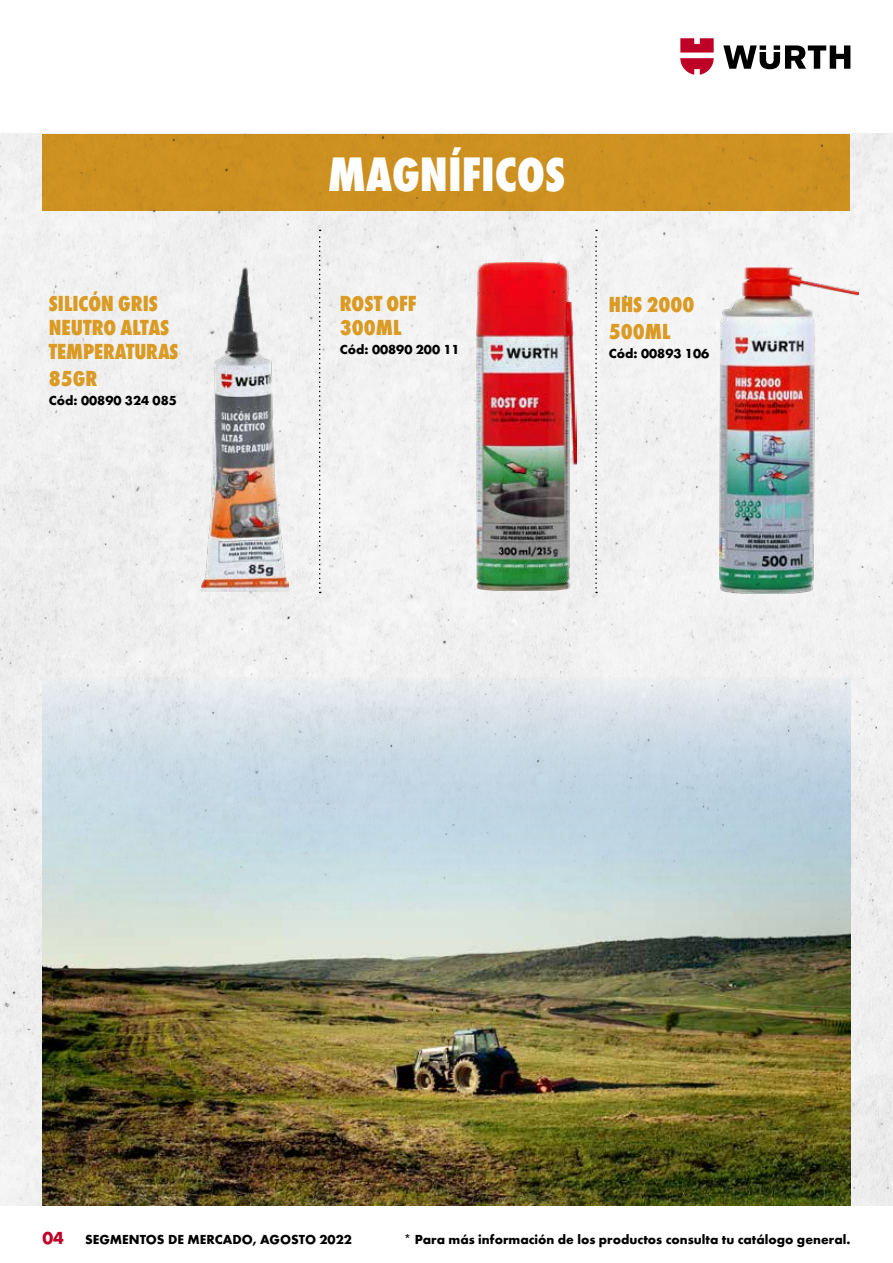
<style>
.page{position:relative;width:893px;height:1263px;background:#fff}
.page>*{position:absolute;margin:0;border:0;box-sizing:border-box;transform-origin:0 0}
.t1{font:800 condensed 49.95px "Wuerth";color:#fff}
.t2{font:800 condensed 22.5px/24px "Wuerth";color:#da9a23}
.t3{font:700 13.5px "Wuerth";color:#000}
.s1{font-size:18px;color:#be0027}
</style>
<div class="page">
<svg style="left:723px;top:45px;width:127px;height:24px"></svg>
<svg style="left:680px;top:38px;width:34px;height:37px"></svg>
<div style="left:0;top:134px;width:893px;height:1071px;background:#f1f1f1"></div>
<svg style="left:319px;top:230px;width:2px;height:363px"></svg>
<svg style="left:595px;top:230px;width:2px;height:363px"></svg>
<img style="left:719px;top:268px;width:140px;height:326px">
<img style="left:201px;top:268px;width:88px;height:323px">
<img style="left:476px;top:262px;width:100px;height:328px">
<img style="left:43px;top:677px;width:807px;height:528px">
<div style="left:43px;top:134px;width:807px;height:76px;background:#ce9121"></div>
<h2 class="t2" style="left:49px;top:290px;width:131px">SILICÓN GRIS<br>NEUTRO ALTAS<br>TEMPERATURAS</h2>
<h2 class="t2" style="left:49px;top:365px;width:50px">85GR</h2>
<p class="t3" style="left:49px;top:391px;width:130px">Cód: 00890 324 085</p>
<h1 class="t1" style="left:328px;top:139px;width:239px">MAGNÍFICOS</h1>
<h2 class="t2" style="left:340px;top:290px;width:78px">ROST OFF<br>300ML</h2>
<p class="t3" style="left:340px;top:340px;width:121px">Cód: 00890 200 11</p>
<h2 class="t2" style="left:609px;top:290px;width:87px;line-height:27px">HHS 2000<br>500ML</h2>
<p class="t3" style="left:609px;top:344px;width:102px">Cód: 00893 106</p>
<p class="t3" style="left:43px;top:1229px;width:311px"><span class="s1">04</span> SEGMENTOS DE MERCADO, AGOSTO 2022</p>
<p class="t3" style="left:403px;top:1229px;width:448px">* Para más información de los productos consulta tu catálogo general.</p>
</div>
